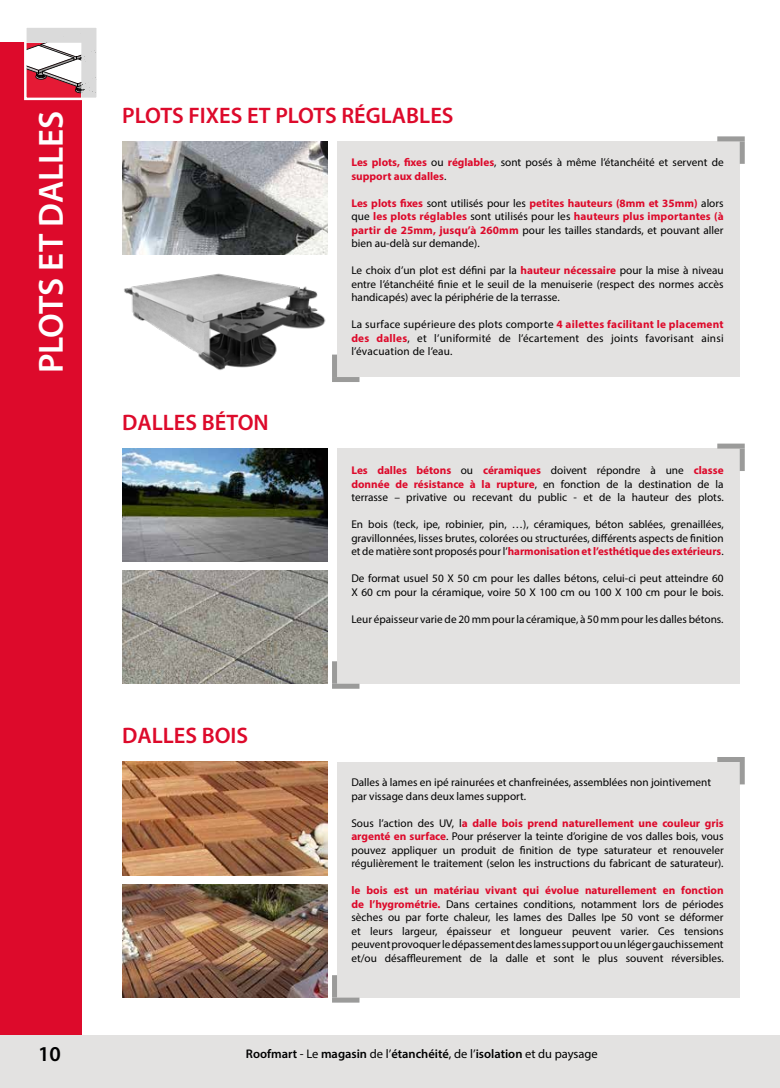
<style>
.page{position:relative;width:780px;height:1088px;background:#fff}
.page>*{position:absolute;margin:0;border:0;box-sizing:border-box;transform-origin:0 0}
.t1{font:600 35px "Myriad Pro";color:#fff}
.t2{font:600 22.5px "Myriad Pro";color:#dd0a2b}
.t3{font:600 21.25px "Myriad Pro";color:#000}
.t4{font:600 12.5px "Myriad Pro";color:#000}
.t5{font:11.25px/13.5px "Myriad Pro";color:#000;text-align:justify}
.s1{font-weight:700;color:#dd0a2b}
.s2{font-weight:400}
</style>
<div class="page">
<div style="left:0;top:43px;width:82px;height:1045px;background:#dd0a2b"></div>
<div style="left:0;top:1036px;width:779px;height:52px;background:#e3e2e1"></div>
<svg style="left:27px;top:28px;width:69px;height:69px"></svg>
<div style="left:24px;top:25px;width:75px;height:75px;border:2px solid #fff"></div>
<div style="left:337px;top:141px;width:402px;height:236px;background:#e3e2e1"></div>
<div style="left:332px;top:377px;width:27px;height:5px;background:#9b9b9a"></div>
<div style="left:332px;top:355px;width:5px;height:22px;background:#9b9b9a"></div>
<div style="left:717px;top:136px;width:27px;height:5px;background:#9b9b9a"></div>
<div style="left:739px;top:141px;width:5px;height:23px;background:#9b9b9a"></div>
<div style="left:337px;top:448px;width:402px;height:236px;background:#e3e2e1"></div>
<div style="left:332px;top:684px;width:27px;height:5px;background:#9b9b9a"></div>
<div style="left:332px;top:661px;width:5px;height:23px;background:#9b9b9a"></div>
<div style="left:717px;top:444px;width:27px;height:5px;background:#9b9b9a"></div>
<div style="left:739px;top:449px;width:5px;height:22px;background:#9b9b9a"></div>
<div style="left:337px;top:762px;width:402px;height:235px;background:#e3e2e1"></div>
<div style="left:332px;top:997px;width:27px;height:5px;background:#9b9b9a"></div>
<div style="left:332px;top:975px;width:5px;height:22px;background:#9b9b9a"></div>
<div style="left:717px;top:757px;width:27px;height:5px;background:#9b9b9a"></div>
<div style="left:739px;top:762px;width:5px;height:22px;background:#9b9b9a"></div>
<img style="left:124px;top:273px;width:202px;height:97px">
<img style="left:122px;top:142px;width:206px;height:113px">
<img style="left:122px;top:570px;width:206px;height:114px">
<img style="left:122px;top:762px;width:206px;height:113px">
<img style="left:122px;top:448px;width:206px;height:113px">
<img style="left:122px;top:884px;width:206px;height:113px">
<h1 class="t1" style="left:29px;top:373px;width:264px;rotate:-90deg">PLOTS ET DALLES</h1>
<h2 class="t2" style="left:122px;top:101px;width:333px">PLOTS FIXES ET PLOTS RÉGLABLES</h2>
<p class="t5" style="left:351px;top:156px;width:374px"><span class="s1">Les plots, fixes</span> ou <span class="s1">réglables</span>, sont posés à même l’étanchéité et servent de <span class="s1">support aux dalles</span>.</p>
<p class="t5" style="left:351px;top:196px;width:374px"><span class="s1">Les plots fixes</span> sont utilisés pour les <span class="s1">petites hauteurs (8mm et 35mm)</span> alors que <span class="s1">les plots réglables</span> sont utilisés pour les <span class="s1">hauteurs plus importantes (à partir de 25mm, jusqu’à 260mm</span> pour les tailles standards, et pouvant aller bien au-delà sur demande).</p>
<p class="t5" style="left:351px;top:264px;width:374px">Le choix d’un plot est défini par la <span class="s1">hauteur nécessaire</span> pour la mise à niveau entre l’étanchéité finie et le seuil de la menuiserie (respect des normes accès handicapés) avec la périphérie de la terrasse.</p>
<p class="t5" style="left:351px;top:318px;width:374px">La surface supérieure des plots comporte <span class="s1">4 ailettes facilitant le placement des dalles</span>, et l’uniformité de l’écartement des joints favorisant ainsi l’évacuation de l’eau.</p>
<h2 class="t2" style="left:122px;top:408px;width:148px">DALLES BÉTON</h2>
<h2 class="t2" style="left:122px;top:721px;width:127px">DALLES BOIS</h2>
<p class="t5" style="left:351px;top:463px;width:374px"><span class="s1">Les dalles bétons</span> ou <span class="s1">céramiques</span> doivent répondre à une <span class="s1">classe donnée de résistance à la rupture</span>, en fonction de la destination de la terrasse – privative ou recevant du public - et de la hauteur des plots.</p>
<p class="t5" style="left:351px;top:517px;width:374px">En bois (teck, ipe, robinier, pin, …), céramiques, béton sablées, grenaillées, gravillonnées, lisses brutes, colorées ou structurées, différents aspects de finition et de matière sont proposés pour l’<span class="s1">harmonisation et l’esthétique des extérieurs</span>.</p>
<p class="t5" style="left:351px;top:571px;width:374px">De format usuel 50 X 50 cm pour les dalles bétons, celui-ci peut atteindre 60<br>X 60 cm pour la céramique, voire 50 X 100 cm ou 100 X 100 cm pour le bois.</p>
<p class="t5" style="left:351px;top:612px;width:374px">Leur épaisseur varie de 20 mm pour la céramique, à 50 mm pour les dalles bétons.</p>
<p class="t5" style="left:351px;top:775px;width:361px">Dalles à lames en ipé rainurées et chanfreinées, assemblées non jointivement par vissage dans deux lames support.</p>
<p class="t5" style="left:351px;top:816px;width:374px">Sous l’action des UV, l<span class="s1">a dalle bois prend naturellement une couleur gris argenté en surface</span>. Pour préserver la teinte d’origine de vos dalles bois, vous pouvez appliquer un produit de finition de type saturateur et renouveler régulièrement le traitement (selon les instructions du fabricant de saturateur).</p>
<p class="t5" style="left:351px;top:883px;width:374px"><span class="s1">le bois est un matériau vivant qui évolue naturellement en fonction de l’hygrométrie.</span> Dans certaines conditions, notamment lors de périodes sèches ou par forte chaleur, les lames des Dalles Ipe 50 vont se déformer et leurs largeur, épaisseur et longueur peuvent varier. Ces tensions peuvent provoquer le dépassement des lames support ou un léger gauchissement et/ou désaffleurement de la dalle et sont le plus souvent réversibles.</p>
<h3 class="t3" style="left:38px;top:1040px;width:24px">10</h3>
<p class="t4" style="left:246px;top:1045px;width:353px">Roofmart <span class="s2">- Le</span> magasin <span class="s2">de l’</span>étanchéité<span class="s2">, de l’</span>isolation <span class="s2">et du paysage</span></p>
</div>
